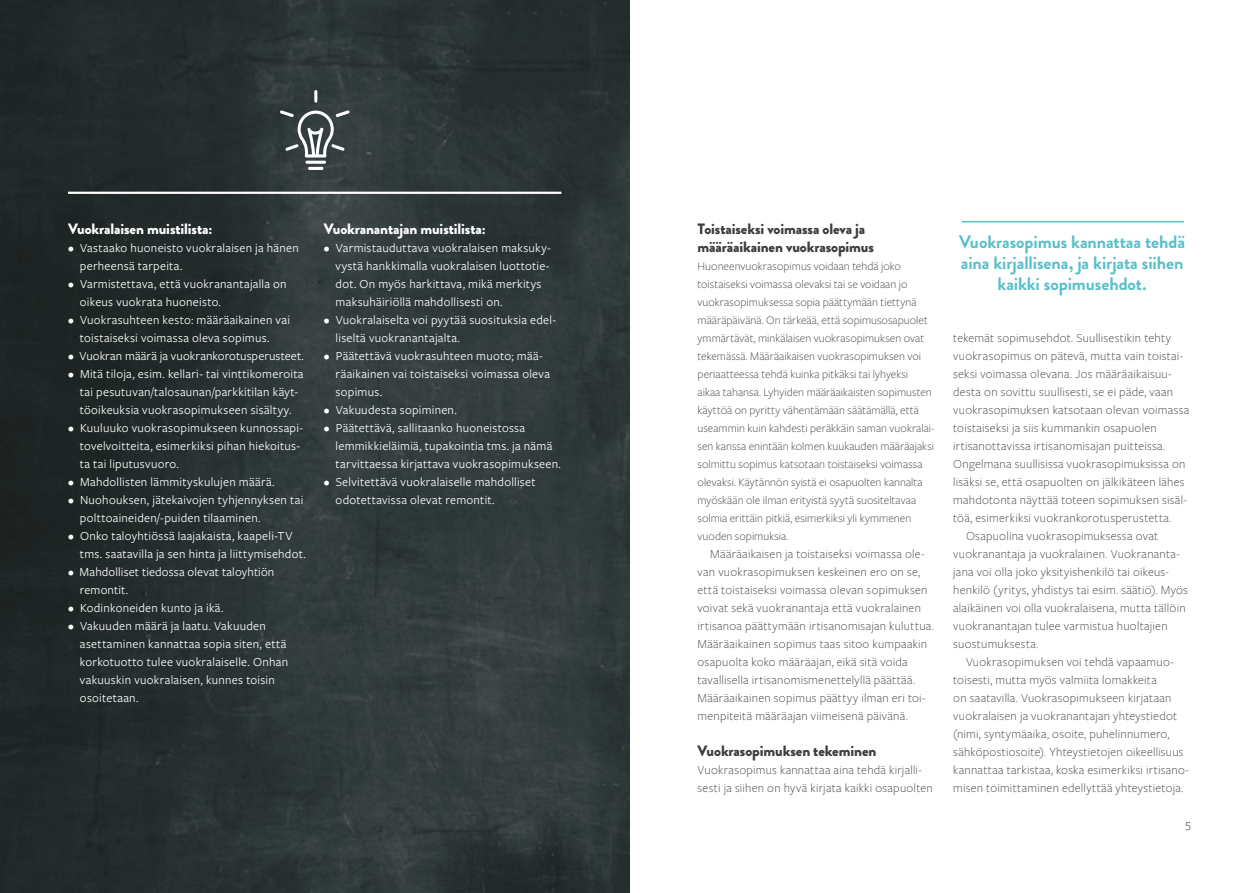
<style>
.page{position:relative;width:1259px;height:893px;background:#fff}
.page>*{position:absolute;margin:0;border:0;box-sizing:border-box;transform-origin:0 0}
.t1{font:700 18px/21px "Brandon Grotesque";letter-spacing:-.005em;color:#56bfc9;text-align:center}
.t2{font:900 15px/18px "Brandon Grotesque";letter-spacing:-.005em;color:#3c3c3b}
.t3{font:900 15px "Brandon Grotesque";letter-spacing:-.01em;color:#fff}
.t4{font:300 12.75px/18px "Freight Sans Pro";letter-spacing:.02em;color:#3c3c3b}
.t5{font:12.75px/18px "Freight Sans Pro";letter-spacing:.02em;color:#fff}
.t6{font:12.75px "Freight Sans Pro";color:#69656a}
.t7{font:300 12px/18px "Freight Sans Pro";letter-spacing:.005em;color:#3c3c3b}
</style>
<div class="page">
<img style="left:0;top:0;width:629px;height:893px">
<hr style="left:68px;top:192px;width:493px;height:2px;background:#fff">
<svg style="left:280px;top:110px;width:70px;height:48px"></svg>
<svg style="left:314px;top:90px;width:3px;height:13px"></svg>
<hr style="left:305px;top:161px;width:21px;height:3px;background:#fff;border-radius:2px">
<hr style="left:308px;top:167px;width:15px;height:3px;background:#fff;border-radius:2px">
<hr style="left:961px;top:221px;width:223px;height:1px;background:#56bfc9">
<p class="t3" style="left:68px;top:218px;width:146px">Vuokralaisen muistilista:</p>
<p class="t5" style="left:80px;top:238px;width:220px;text-indent:-12px">• Vastaako huoneisto vuokralaisen ja hänen perheensä tarpeita.</p>
<p class="t5" style="left:80px;top:274px;width:208px;text-indent:-12px">• Varmistettava, että vuokranantajalla on oikeus vuokrata huoneisto.</p>
<p class="t5" style="left:80px;top:310px;width:212px;text-indent:-12px">• Vuokrasuhteen kesto: määräaikainen vai toistaiseksi voimassa oleva sopimus.</p>
<p class="t5" style="left:68px;top:346px;width:237px">• Vuokran määrä ja vuokrankorotusperusteet.</p>
<p class="t5" style="left:68px;top:364px;width:237px;text-align:center">• Mitä tiloja, esim. kellari- tai vinttikomeroita tai pesutuvan/talosaunan/parkkitilan käyt&shy;töoikeuksia vuokrasopimukseen sisältyy.</p>
<p class="t5" style="left:80px;top:418px;width:225px;text-indent:-12px">• Kuuluuko vuokrasopimukseen kunnossapi&shy;tovelvoitteita, esimerkiksi pihan hiekoitus&shy;ta tai liputusvuoro.</p>
<p class="t5" style="left:68px;top:472px;width:208px">• Mahdollisten lämmityskulujen määrä.</p>
<p class="t5" style="left:80px;top:490px;width:225px;text-indent:-12px">• Nuohouksen, jätekaivojen tyhjennyksen tai polttoaineiden/-puiden tilaaminen.</p>
<p class="t5" style="left:80px;top:526px;width:227px;text-indent:-12px">• Onko taloyhtiössä laajakaista, kaapeli-TV tms. saatavilla ja sen hinta ja liittymisehdot.</p>
<p class="t5" style="left:80px;top:562px;width:196px;text-indent:-12px">• Mahdolliset tiedossa olevat taloyhtiön remontit.</p>
<p class="t5" style="left:68px;top:598px;width:157px">• Kodinkoneiden kunto ja ikä.</p>
<p class="t5" style="left:80px;top:616px;width:210px;text-indent:-12px">• Vakuuden määrä ja laatu. Vakuuden asettaminen kannattaa sopia siten, että korkotuotto tulee vuokralaiselle. Onhan vakuuskin vuokralaisen, kunnes toisin osoitetaan.</p>
<p class="t3" style="left:324px;top:218px;width:163px">Vuokranantajan muistilista:</p>
<p class="t5" style="left:336px;top:238px;width:217px;text-indent:-12px">• Varmistauduttava vuokralaisen maksuky&shy;vystä hankkimalla vuokralaisen luottotie&shy;dot. On myös harkittava, mikä merkitys maksuhäiriöllä mahdollisesti on.</p>
<p class="t5" style="left:336px;top:310px;width:222px;text-indent:-12px">• Vuokralaiselta voi pyytää suosituksia edel&shy;liseltä vuokranantajalta.</p>
<p class="t5" style="left:336px;top:346px;width:216px;text-indent:-12px">• Päätettävä vuokrasuhteen muoto; mää&shy;räaikainen vai toistaiseksi voimassa oleva sopimus.</p>
<p class="t5" style="left:324px;top:400px;width:135px">• Vakuudesta sopiminen.</p>
<p class="t5" style="left:336px;top:418px;width:227px;text-indent:-12px">• Päätettävä, sallitaanko huoneistossa lemmikkieläimiä, tupakointia tms. ja nämä tarvittaessa kirjattava vuokrasopimukseen.</p>
<p class="t5" style="left:336px;top:472px;width:202px;text-indent:-12px">• Selvitettävä vuokralaiselle mahdolliset odotettavissa olevat remontit.</p>
<p class="t2" style="left:697px;top:220px;width:178px">Toistaiseksi voimassa oleva ja määräaikainen vuokrasopimus</p>
<p class="t7" style="left:697px;top:257px;width:239px">Huoneenvuokrasopimus voidaan tehdä joko toistaiseksi voimassa olevaksi tai se voidaan jo vuokrasopimuksessa sopia päättymään tiettynä määräpäivänä. On tärkeää, että sopimusosapuolet ymmärtävät, minkälaisen vuokrasopimuksen ovat tekemässä. Määräaikaisen vuokrasopimuksen voi periaatteessa tehdä kuinka pitkäksi tai lyhyeksi<br>aikaa tahansa. Lyhyiden määräaikaisten sopimusten käyttöä on pyritty vähentämään säätämällä, että useammin kuin kahdesti peräkkäin saman vuokralai&shy;sen kanssa enintään kolmen kuukauden määräajaksi solmittu sopimus katsotaan toistaiseksi voimassa olevaksi. Käytännön syistä ei osapuolten kannalta myöskään ole ilman erityistä syytä suositeltavaa solmia erittäin pitkiä, esimerkiksi yli kymmenen vuoden sopimuksia.</p>
<p class="t4" style="left:697px;top:544px;width:238px;text-indent:13px">Määräaikaisen ja toistaiseksi voimassa ole&shy;van vuokrasopimuksen keskeinen ero on se, että toistaiseksi voimassa olevan sopimuksen voivat sekä vuokranantaja että vuokralainen irtisanoa päättymään irtisanomisajan kuluttua.<br>Määräaikainen sopimus taas sitoo kumpaakin osapuolta koko määräajan, eikä sitä voida tavallisella irtisanomismenettelyllä päättää.<br>Määräaikainen sopimus päättyy ilman eri toi&shy;menpiteitä määräajan viimeisenä päivänä.</p>
<p class="t2" style="left:697px;top:742px;width:180px">Vuokrasopimuksen tekeminen</p>
<p class="t4" style="left:697px;top:760px;width:237px">Vuokrasopimus kannattaa aina tehdä kirjalli&shy;sesti ja siihen on hyvä kirjata kaikki osapuolten</p>
<h1 class="t1" style="left:959px;top:232px;width:228px">Vuokrasopimus kannattaa tehdä aina kirjallisena, ja kirjata siihen kaikki sopimusehdot.</h1>
<p class="t4" style="left:953px;top:328px;width:219px">tekemät sopimusehdot. Suullisestikin tehty</p>
<p class="t4" style="left:953px;top:346px;width:231px">vuokrasopimus on pätevä, mutta vain toistai-</p>
<p class="t4" style="left:953px;top:364px;width:220px">seksi voimassa olevana. Jos määräaikaisuu-</p>
<p class="t4" style="left:953px;top:382px;width:221px">desta on sovittu suullisesti, se ei päde, vaan</p>
<p class="t4" style="left:953px;top:400px;width:237px">vuokrasopimuksen katsotaan olevan voimassa</p>
<p class="t4" style="left:953px;top:418px;width:205px">toistaiseksi ja siis kummankin osapuolen</p>
<p class="t4" style="left:953px;top:436px;width:213px">irtisanottavissa irtisanomisajan puitteissa.</p>
<p class="t4" style="left:953px;top:454px;width:234px">Ongelmana suullisissa vuokrasopimuksissa on</p>
<p class="t4" style="left:953px;top:472px;width:233px">lisäksi se, että osapuolten on jälkikäteen lähes</p>
<p class="t4" style="left:953px;top:490px;width:235px">mahdotonta näyttää toteen sopimuksen sisäl-</p>
<p class="t4" style="left:953px;top:508px;width:220px">töä, esimerkiksi vuokrankorotusperustetta.</p>
<p class="t4" style="left:966px;top:526px;width:194px">Osapuolina vuokrasopimuksessa ovat</p>
<p class="t4" style="left:953px;top:544px;width:228px">vuokranantaja ja vuokralainen. Vuokrananta-</p>
<p class="t4" style="left:953px;top:562px;width:217px">jana voi olla joko yksityishenkilö tai oikeus-</p>
<p class="t4" style="left:953px;top:580px;width:236px">henkilö (yritys, yhdistys tai esim. säätiö). Myös</p>
<p class="t4" style="left:953px;top:598px;width:234px">alaikäinen voi olla vuokralaisena, mutta tällöin</p>
<p class="t4" style="left:953px;top:616px;width:216px">vuokranantajan tulee varmistua huoltajien</p>
<p class="t4" style="left:953px;top:634px;width:87px">suostumuksesta.</p>
<p class="t4" style="left:966px;top:652px;width:209px">Vuokrasopimuksen voi tehdä vapaamuo-</p>
<p class="t4" style="left:953px;top:670px;width:205px">toisesti, mutta myös valmiita lomakkeita</p>
<p class="t4" style="left:953px;top:688px;width:220px">on saatavilla. Vuokrasopimukseen kirjataan</p>
<p class="t4" style="left:953px;top:706px;width:225px">vuokralaisen ja vuokranantajan yhteystiedot</p>
<p class="t4" style="left:953px;top:724px;width:218px">(nimi, syntymäaika, osoite, puhelinnumero,</p>
<p class="t4" style="left:953px;top:742px;width:232px">sähköpostiosoite). Yhteystietojen oikeellisuus</p>
<p class="t4" style="left:953px;top:760px;width:237px">kannattaa tarkistaa, koska esimerkiksi irtisano-</p>
<p class="t4" style="left:953px;top:778px;width:232px">misen toimittaminen edellyttää yhteystietoja.</p>
<p class="t6" style="left:1185px;top:816px;width:7px">5</p>
</div>
